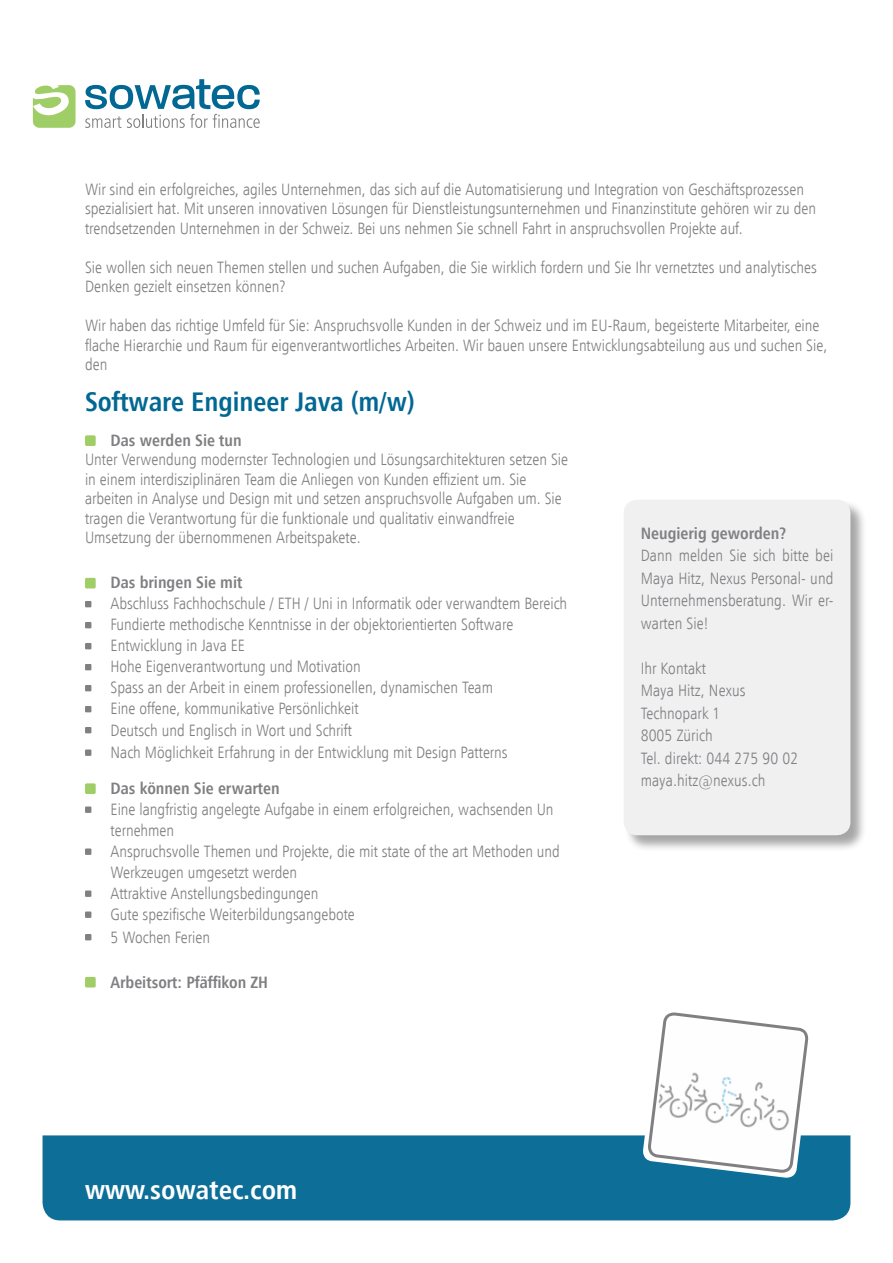
<style>
.page{position:relative;width:893px;height:1263px;background:#fff}
.page>*{position:absolute;margin:0;border:0;box-sizing:border-box;transform-origin:0 0}
.t1{font:27px "Humanist 777 TL Bold Cn B";color:#006893}
._02_Lead{font:700 condensed 27px "Frutiger";color:#fff}
._02_Lead-2{font:16.5px/19.5px "Humanist 777 TL Light Cn B";color:#808083}
._02_Lead-3{font:16.5px "Humanist 777 TL Bold Cn B";color:#808083}
</style>
<div class="page">
<div style="left:43px;top:1135px;width:807px;height:85px;background:#0d6f98"></div>
<svg style="left:642px;top:1012px;width:172px;height:182px"></svg>
<img style="left:653px;top:1016px;width:151px;height:151px">
<svg style="left:85px;top:79px;width:175px;height:49px"></svg>
<div style="left:33px;top:85px;width:43px;height:43px;background:#9fce66;border-radius:6px"></div>
<svg style="left:32px;top:85px;width:38px;height:32px"></svg>
<div style="left:624px;top:500px;width:243px;height:352px;background:#231f20;opacity:.4"></div>
<div style="left:624px;top:500px;width:226px;height:335px;background:#f0f0f1;border-radius:14px"></div>
<div style="left:85px;top:435px;width:11px;height:11px;background:#9fce66;border-radius:2px"></div>
<div style="left:85px;top:578px;width:11px;height:10px;background:#9fce66;border-radius:2px"></div>
<svg style="left:85px;top:601px;width:6px;height:6px"></svg>
<svg style="left:85px;top:622px;width:6px;height:6px"></svg>
<svg style="left:85px;top:643px;width:6px;height:6px"></svg>
<svg style="left:85px;top:664px;width:6px;height:6px"></svg>
<svg style="left:85px;top:685px;width:6px;height:6px"></svg>
<svg style="left:85px;top:706px;width:6px;height:6px"></svg>
<svg style="left:85px;top:727px;width:6px;height:6px"></svg>
<div style="left:85px;top:749px;width:6px;height:7px;background:#808083"></div>
<div style="left:85px;top:783px;width:11px;height:11px;background:#9fce66;border-radius:2px"></div>
<div style="left:85px;top:806px;width:6px;height:7px;background:#808083"></div>
<div style="left:85px;top:848px;width:6px;height:7px;background:#808083"></div>
<div style="left:85px;top:890px;width:6px;height:7px;background:#808083"></div>
<div style="left:85px;top:911px;width:6px;height:7px;background:#808083"></div>
<svg style="left:85px;top:934px;width:6px;height:6px"></svg>
<div style="left:85px;top:977px;width:11px;height:10px;background:#9fce66;border-radius:2px"></div>
<p class="_02_Lead-2" style="left:85px;top:179px;width:732px">Wir sind ein erfolgreiches, agiles Unternehmen, das sich auf die Automatisierung und Integration von Geschäftsprozessen spezialisiert hat. Mit unseren innovativen Lösungen für Dienstleistungsunternehmen und Finanzinstitute gehören wir zu den trendsetzenden Unternehmen in der Schweiz. Bei uns nehmen Sie schnell Fahrt in anspruchsvollen Projekte auf.</p>
<p class="_02_Lead-2" style="left:85px;top:257px;width:733px">Sie wollen sich neuen Themen stellen und suchen Aufgaben, die Sie wirklich fordern und Sie Ihr vernetztes und analytisches<br>Denken gezielt einsetzen können?</p>
<p class="_02_Lead-2" style="left:85px;top:315px;width:744px">Wir haben das richtige Umfeld für Sie: Anspruchsvolle Kunden in der Schweiz und im EU-Raum, begeisterte Mitarbeiter, eine flache Hierarchie und Raum für eigenverantwortliches Arbeiten. Wir bauen unsere Entwicklungsabteilung aus und suchen Sie, den</p>
<p class="t1" style="left:85px;top:385px;width:331px">Software Engineer Java (m/w)</p>
<p class="_02_Lead-3" style="left:111px;top:430px;width:133px">Das werden Sie tun</p>
<p class="_02_Lead-2" style="left:85px;top:449px;width:485px">Unter Verwendung modernster Technologien und Lösungsarchitekturen setzen Sie in einem interdisziplinären Team die Anliegen von Kunden effizient um. Sie arbeiten in Analyse und Design mit und setzen anspruchsvolle Aufgaben um. Sie tragen die Verantwortung für die funktionale und qualitativ einwandfreie Umsetzung der übernommenen Arbeitspakete.</p>
<p class="_02_Lead-3" style="left:111px;top:572px;width:133px">Das bringen Sie mit</p>
<p class="_02_Lead-2" style="left:111px;top:593px;width:458px">Abschluss Fachhochschule / ETH / Uni in Informatik oder verwandtem Bereich</p>
<p class="_02_Lead-2" style="left:111px;top:614px;width:404px">Fundierte methodische Kenntnisse in der objektorientierten Software</p>
<p class="_02_Lead-2" style="left:111px;top:635px;width:136px">Entwicklung in Java EE</p>
<p class="_02_Lead-2" style="left:111px;top:656px;width:252px">Hohe Eigenverantwortung und Motivation</p>
<p class="_02_Lead-2" style="left:111px;top:677px;width:384px">Spass an der Arbeit in einem professionellen, dynamischen Team</p>
<p class="_02_Lead-2" style="left:111px;top:698px;width:250px">Eine offene, kommunikative Persönlichkeit</p>
<p class="_02_Lead-2" style="left:111px;top:719px;width:243px">Deutsch und Englisch in Wort und Schrift</p>
<p class="_02_Lead-2" style="left:111px;top:742px;width:399px">Nach Möglichkeit Erfahrung in der Entwicklung mit Design Patterns</p>
<p class="_02_Lead-3" style="left:111px;top:778px;width:171px">Das können Sie erwarten</p>
<p class="_02_Lead-2" style="left:111px;top:798px;width:445px;line-height:21px">Eine langfristig angelegte Aufgabe in einem erfolgreichen, wachsenden Un ternehmen</p>
<p class="_02_Lead-2" style="left:111px;top:840px;width:451px;line-height:21px">Anspruchsvolle Themen und Projekte, die mit state of the art Methoden und<br>Werkzeugen umgesetzt werden</p>
<p class="_02_Lead-2" style="left:111px;top:883px;width:209px">Attraktive Anstellungsbedingungen</p>
<p class="_02_Lead-2" style="left:111px;top:904px;width:246px">Gute spezifische Weiterbildungsangebote</p>
<p class="_02_Lead-2" style="left:111px;top:926px;width:101px">5 Wochen Ferien</p>
<p class="_02_Lead-3" style="left:111px;top:971px;width:159px">Arbeitsort: Pfäffikon ZH</p>
<p class="_02_Lead-3" style="left:641px;top:522px;width:147px">Neugierig geworden?</p>
<p class="_02_Lead-2" style="left:641px;top:544px;width:194px;line-height:22.5px;text-align:justify">Dann melden Sie sich bitte bei Maya Hitz, Nexus Personal- und Unternehmensberatung. Wir er&shy;warten Sie!</p>
<p class="_02_Lead-2" style="left:641px;top:658px;width:67px">Ihr Kontakt</p>
<p class="_02_Lead-2" style="left:641px;top:680px;width:106px">Maya Hitz, Nexus</p>
<p class="_02_Lead-2" style="left:641px;top:703px;width:81px">Technopark 1</p>
<p class="_02_Lead-2" style="left:641px;top:725px;width:74px">8005 Zürich</p>
<p class="_02_Lead-2" style="left:641px;top:748px;width:159px">Tel. direkt: 044 275 90 02</p>
<p class="_02_Lead-2" style="left:641px;top:770px;width:126px">maya.hitz@nexus.ch</p>
<p class="_02_Lead" style="left:85px;top:1173px;width:214px">www.sowatec.com</p>
</div>
